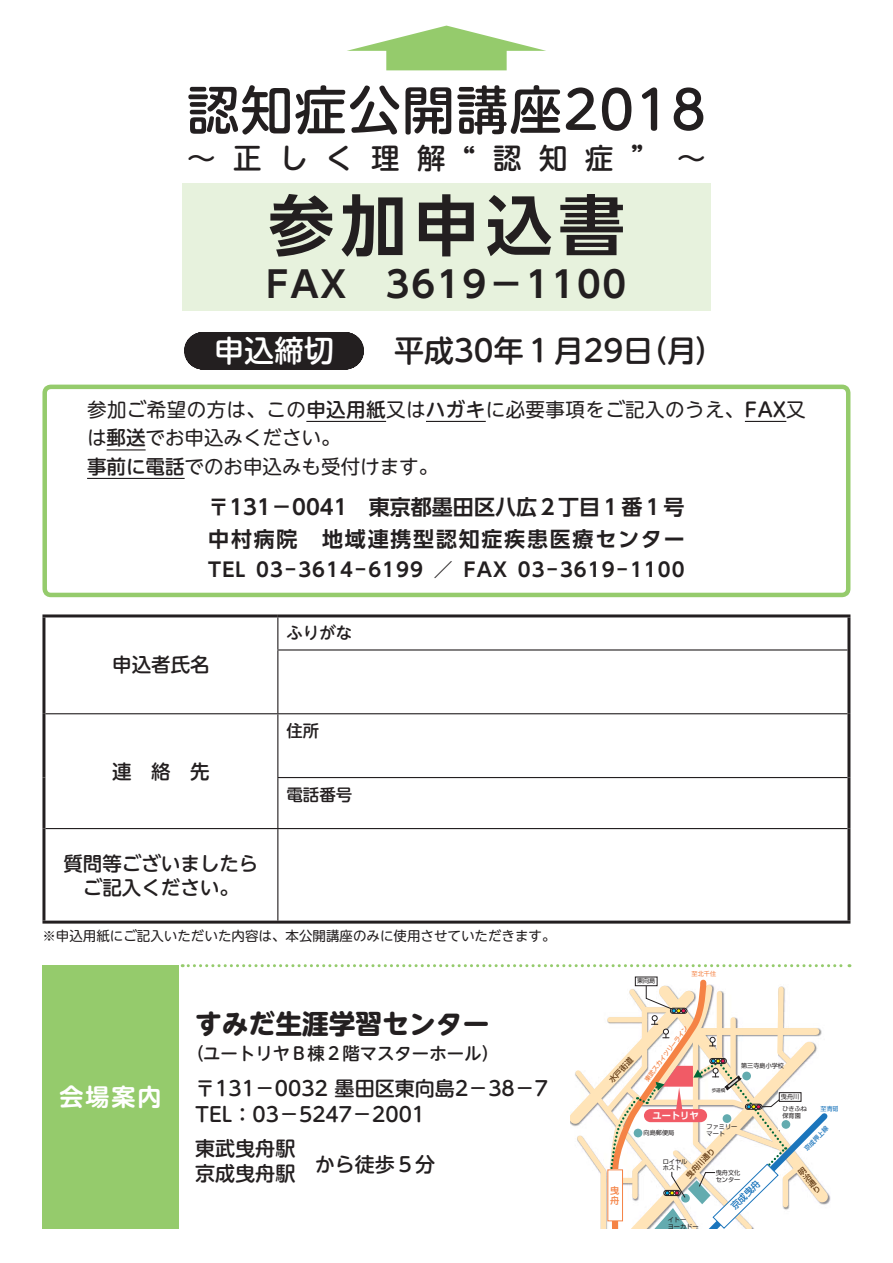
<style>
.page{position:relative;width:893px;height:1263px;background:#fff}
.page>*{position:absolute;margin:0;border:0;box-sizing:border-box;transform-origin:0 0}
.t1{font:66px "UD Shin Go Pro De Bold 90 msp RKSJ H";letter-spacing:.1em;color:#231f20}
.t2{font:52.5px "UD Shin M Go Pro Medium 90 msp RKSJ H";letter-spacing:.025em;color:#231f20}
.t3{font:36px "UD Shin Go Pro De Bold 90 msp RKSJ H";letter-spacing:.05em;color:#231f20}
.t4{font:30px "UD Shin M Go Pro Medium 90 msp RKSJ H";color:#231f20}
.t5{font:28.5px "UD Shin M Go Pro Medium 90 msp RKSJ H";letter-spacing:.615em;color:#231f20}
.t6{font:26.7px "UD Shin M Go Pro Bold 90 msp RKSJ H";color:#231f20}
.t7{font:24px "UD Shin M Go Pro De Bold 90 msp RKSJ H";color:#fff}
.t8{font:21px/31.5px "UD Shin Go Pro De Bold 90 msp RKSJ H";color:#231f20}
.t9{font:20.1px/25.5px "UD Shin M Go Pro Medium 90 msp RKSJ H";color:#231f20}
.t10{font:19.5px/28.5px "UD Shin M Go Pro Regular 90 msp RKSJ H";letter-spacing:.02em;color:#231f20}
.t11{font:19.5px "UD Shin Go Pro De Bold 90 msp RKSJ H";letter-spacing:.055em;color:#231f20}
.t12{font:19.5px/24px "UD Shin M Go Pro Medium 90 msp RKSJ H";color:#231f20;text-align:center}
.t13{font:17.4px "UD Shin M Go Pro Medium 90 msp RKSJ H";color:#231f20}
.t14{font:16.5px "UD Shin M Go Pro Medium 90 msp RKSJ H";color:#231f20}
.t15{font:13.5px "UD Shin M Go Pro Regular 90 msp RKSJ H";color:#231f20}
.t16{font:9.15px "Shin Go Pro De Bold 90 msp RKSJ H";color:#fff}
.t17{font:9.15px "Shin Go Pro Medium 90 msp RKSJ H";color:#1b75bc}
.t18{font:9.15px/9.1px "Shin Go Pro Medium 90 msp RKSJ H";color:#f58345}
.t19{font:7.65px/7.6px "Shin Go Pro Medium 90 msp RKSJ H";color:#603812;text-align:justify}
.t20{font:6.15px/6.9px "Shin Go Pro Regular 90 msp RKSJ H";color:#231f20}
.t21{font:6.15px "Shin Go Pro Medium 90 msp RKSJ H";color:#f58345}
.t22{font:6.15px "Shin Go Pro Medium 90 msp RKSJ H";color:#1b75bc}
.t23{font:6.15px "Shin Go Pro Regular 90 msp RKSJ H";color:#f58345}
.t24{font:6.15px "Shin Go Pro Regular 90 msp RKSJ H";color:#1b75bc}
.t25{font:4.65px "Shin Go Pro Regular 90 msp RKSJ H";color:#231f20}
.s1{color:#fff}
.s2{font-family:"UD Shin M Go Pro Medium 90 msp RKSJ H"}
</style>
<div class="page">
<svg style="left:347px;top:26px;width:199px;height:44px"></svg>
<svg style="left:182px;top:964px;width:668px;height:3px"></svg>
<svg style="left:570px;top:977px;width:261px;height:252px"></svg>
<div style="left:203px;top:332px;width:142px;height:38px;background:#231f20"></div>
<div style="left:182px;top:183px;width:528px;height:128px;background:#e7f2dd"></div>
<div style="left:42px;top:385px;width:808px;height:212px;border:4px solid #95cb6c;border-radius:6px"></div>
<hr style="left:306px;top:421px;width:80px;height:1px;background:#231f20">
<hr style="left:426px;top:421px;width:60px;height:1px;background:#231f20">
<hr style="left:745px;top:421px;width:41px;height:1px;background:#231f20">
<hr style="left:107px;top:449px;width:39px;height:1px;background:#231f20">
<hr style="left:87px;top:478px;width:98px;height:1px;background:#231f20">
<hr style="left:42px;top:614px;width:236px;height:3px;background:#231f20">
<hr style="left:42px;top:617px;width:3px;height:33px;background:#231f20">
<hr style="left:42px;top:650px;width:3px;height:64px;background:#231f20">
<hr style="left:278px;top:614px;width:572px;height:3px;background:#231f20">
<hr style="left:847px;top:617px;width:3px;height:33px;background:#231f20">
<hr style="left:847px;top:650px;width:3px;height:64px;background:#231f20">
<hr style="left:42px;top:714px;width:3px;height:64px;background:#231f20">
<hr style="left:42px;top:778px;width:3px;height:51px;background:#231f20">
<hr style="left:847px;top:714px;width:3px;height:64px;background:#231f20">
<hr style="left:847px;top:778px;width:3px;height:51px;background:#231f20">
<hr style="left:42px;top:829px;width:3px;height:92px;background:#231f20">
<hr style="left:847px;top:829px;width:3px;height:92px;background:#231f20">
<hr style="left:42px;top:921px;width:808px;height:3px;background:#231f20">
<hr style="left:277px;top:617px;width:1px;height:32px;background:#231f20">
<hr style="left:277px;top:649px;width:570px;height:2px;background:#231f20">
<hr style="left:277px;top:651px;width:1px;height:62px;background:#231f20">
<hr style="left:45px;top:713px;width:802px;height:1px;background:#231f20">
<hr style="left:277px;top:714px;width:1px;height:63px;background:#231f20">
<hr style="left:277px;top:777px;width:570px;height:1px;background:#231f20">
<hr style="left:277px;top:778px;width:1px;height:50px;background:#231f20">
<hr style="left:45px;top:828px;width:802px;height:1px;background:#231f20">
<hr style="left:277px;top:829px;width:1px;height:92px;background:#231f20">
<div style="left:42px;top:966px;width:137px;height:263px;background:#95cb6c"></div>
<h2 class="t2" style="left:187px;top:90px;width:520px">認知症公開講座2018</h2>
<h3 class="t5" style="left:187px;top:147px;width:520px">～正しく理解“認知症”～</h3>
<h1 class="t1" style="left:268px;top:201px;width:358px">参加申込書</h1>
<h3 class="t3" style="left:267px;top:270px;width:361px">FAX　3619－1100</h3>
<h3 class="t4" style="left:214px;top:339px;width:512px"><span class="s1">申込締切</span>　　平成30年１月29日（月）</h3>
<p class="t10" style="left:87px;top:398px;width:720px">参加ご希望の方は、この<span class="s2">申込用紙</span>又は<span class="s2">ハガキ</span>に必要事項をご記入のうえ、<span class="s2">FAX</span>又は<span class="s2">郵送</span>でお申込みください。<br><span class="s2">事前に電話</span>でのお申込みも受付けます。</p>
<p class="t8" style="left:208px;top:494px;width:478px">〒131－0041　東京都墨田区八広２丁目１番１号中村病院　地域連携型認知症疾患医療センター</p>
<p class="t11" style="left:208px;top:562px;width:478px">TEL 03－3614－6199 ／ FAX 03－3619－1100</p>
<p class="t12" style="left:112px;top:656px;width:99px">申込者氏名</p>
<p class="t12" style="left:112px;top:762px;width:99px">連　絡　先</p>
<p class="t12" style="left:63px;top:854px;width:196px">質問等ございましたらご記入ください。</p>
<p class="t14" style="left:286px;top:627px;width:67px">ふりがな</p>
<p class="t14" style="left:286px;top:724px;width:34px">住所</p>
<p class="t14" style="left:286px;top:788px;width:67px">電話番号</p>
<p class="t15" style="left:42px;top:931px;width:515px">※申込用紙にご記入いただいた内容は、本公開講座のみに使用させていただきます。</p>
<p class="t7" style="left:59px;top:1088px;width:104px">会場案内</p>
<h3 class="t6" style="left:195px;top:1014px;width:296px">すみだ生涯学習センター</h3>
<p class="t13" style="left:187px;top:1047px;width:314px">（ユートリヤＢ棟２階マスターホール）</p>
<p class="t9" style="left:195px;top:1079px;width:354px">〒131－0032 墨田区東向島2－38－7<br>TEL：03－5247－2001</p>
<p class="t9" style="left:195px;top:1138px;width:102px">東武曳舟駅京成曳舟駅</p>
<p class="t9" style="left:315px;top:1154px;width:122px">から徒歩５分</p>
<p class="t20" style="left:637px;top:979px;width:20px">東向島</p>
<p class="t23" style="left:691px;top:972px;width:26px">至北千住</p>
<p class="t19" style="left:608px;top:1079px;width:32px;rotate:-47deg">水戸街道</p>
<p class="t21" style="left:645px;top:1080px;width:69px;rotate:-54deg">東武スカイツリーライン</p>
<p class="t16" style="left:652px;top:1112px;width:48px">ユートリヤ</p>
<p class="t25" style="left:712px;top:1089px;width:15px">歩道橋</p>
<p class="t20" style="left:741px;top:1063px;width:45px">第三寺島小学校</p>
<p class="t20" style="left:781px;top:1094px;width:20px">曳舟川</p>
<p class="t20" style="left:782px;top:1106px;width:26px">ひきふね保育園</p>
<p class="t24" style="left:820px;top:1106px;width:20px">至青砥</p>
<p class="t18" style="left:610px;top:1188px;width:11px">曳舟</p>
<p class="t20" style="left:644px;top:1130px;width:32px">向島郵便局</p>
<p class="t20" style="left:706px;top:1124px;width:32px">ファミリーマート</p>
<p class="t19" style="left:685px;top:1175px;width:40px;rotate:-47deg">曳舟川通り</p>
<p class="t20" style="left:663px;top:1159px;width:26px">ロイヤルホスト</p>
<p class="t20" style="left:716px;top:1170px;width:26px">曳舟文化センター</p>
<p class="t17" style="left:730px;top:1206px;width:38px;rotate:-45deg">京成曳舟</p>
<p class="t20" style="left:668px;top:1217px;width:32px">イトー<br>ヨーカドー</p>
<p class="t22" style="left:804px;top:1148px;width:32px;rotate:-45deg">京成押上線</p>
<p class="t19" style="left:798px;top:1171px;width:5px;rotate:-38deg">明治通り</p>
</div>
